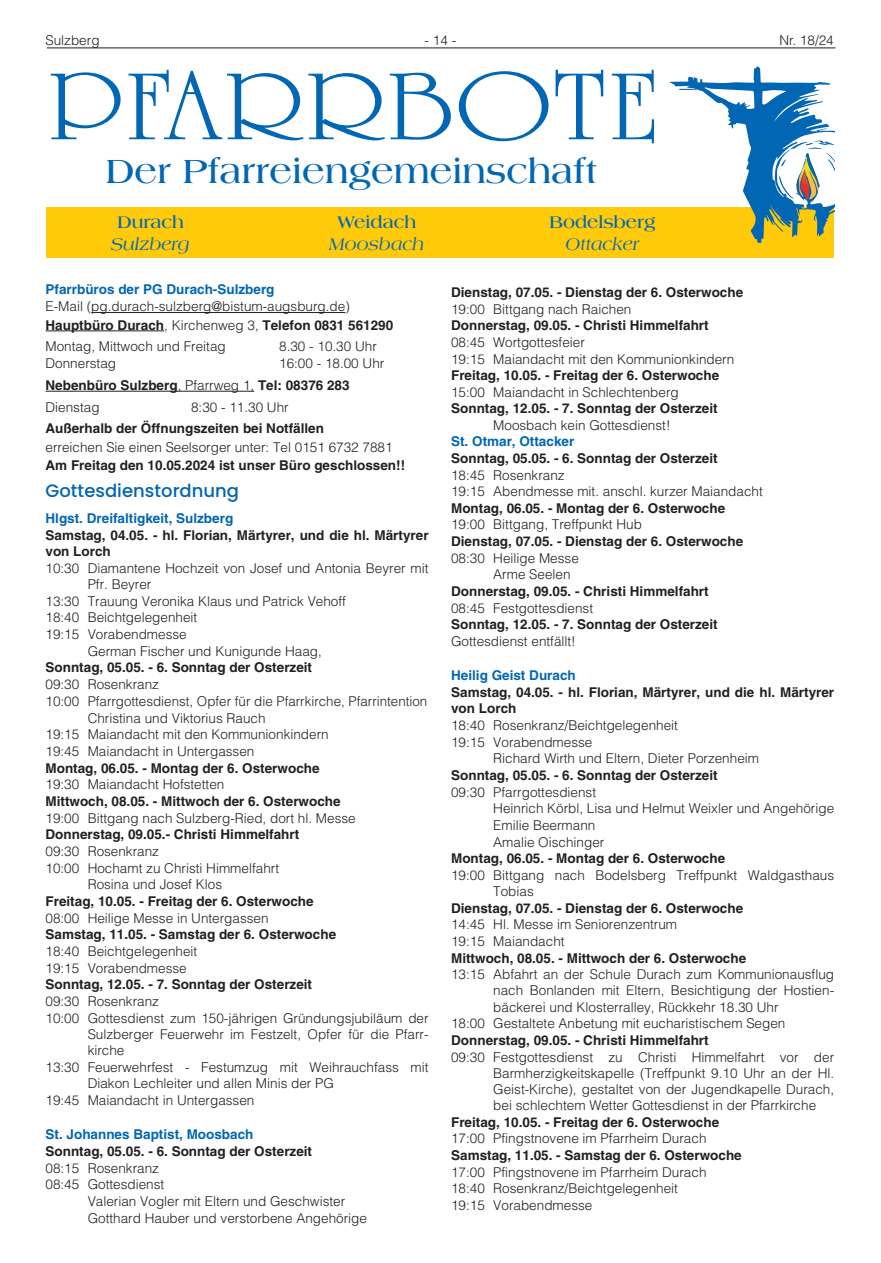
<style>
.page{position:relative;width:881px;height:1263px;background:#fff}
.page>*{position:absolute;margin:0;border:0;box-sizing:border-box;transform-origin:0 0}
.t1{font:98.25px "University Roman Plain";color:#0166b3;scale:1.2 1}
.t2{font:700 36px "Americana LT";color:#0166b3}
.t3{font:italic 18px "Americana LT";color:#0166b3}
.t4{font:700 18px "Americana LT";color:#0166b3}
.t5{font:500 18px "Poppins";color:#0166b3}
.t6{font:300 13.5px/16.8px "Helvetica LT";color:#231f20}
.t7{font:700 13.5px/16.2px "Helvetica LT";color:#231f20}
.t8{font:700 13.5px "Helvetica LT";color:#0166b3}
.s1{font-weight:700}
</style>
<div class="page">
<hr style="left:47px;top:48px;width:788px;height:1px;background:#231f20">
<div style="left:47px;top:207px;width:786px;height:50px;background:#feca0a"></div>
<svg style="left:669px;top:66px;width:165px;height:177px"></svg>
<hr style="left:91px;top:312px;width:254px;height:1px;background:#231f20">
<hr style="left:45px;top:330px;width:119px;height:1px;background:#231f20">
<hr style="left:45px;top:391px;width:209px;height:1px;background:#231f20">
<p class="t6" style="left:45px;top:31px;width:56px">Sulzberg</p>
<p class="t6" style="left:424px;top:31px;width:33px">- 14 -</p>
<p class="t6" style="left:779px;top:31px;width:56px">Nr. 18/24</p>
<h1 class="t1" style="left:47px;top:54px;width:512px">PFARRBOTE</h1>
<h2 class="t2" style="left:106px;top:150px;width:493px">Der Pfarreiengemeinschaft</h2>
<h3 class="t4" style="left:549px;top:212px;width:108px">Bodelsberg</h3>
<h3 class="t3" style="left:565px;top:234px;width:75px">Ottacker</h3>
<h3 class="t4" style="left:117px;top:212px;width:68px">Durach</h3>
<h3 class="t3" style="left:111px;top:234px;width:80px">Sulzberg</h3>
<h3 class="t4" style="left:337px;top:212px;width:80px">Weidach</h3>
<h3 class="t3" style="left:329px;top:234px;width:96px">Moosbach</h3>
<p class="t8" style="left:45px;top:281px;width:230px">Pfarrbüros der PG Durach-Sulzberg</p>
<p class="t6" style="left:45px;top:297px;width:349px;line-height:18.3px">E-Mail (pg.durach-sulzberg@bistum-augsburg.de)<br><span class="s1">Hauptbüro Durach</span>, Kirchenweg 3, <span class="s1">Telefon 0831 561290</span></p>
<p class="t6" style="left:45px;top:338px;width:182px">Montag, Mittwoch und Freitag</p>
<p class="t6" style="left:279px;top:338px;width:99px">8.30 - 10.30 Uhr</p>
<p class="t6" style="left:45px;top:355px;width:72px">Donnerstag</p>
<p class="t6" style="left:45px;top:352px;width:340px;line-height:21.8px;text-indent:233px">16:00 - 18.00 Uhr<br><span class="s1">Nebenbüro Sulzberg</span>, Pfarrweg 1, <span class="s1">Tel: 08376 283<br></span>Dienstag</p>
<p class="t6" style="left:191px;top:398px;width:99px">8:30 - 11.30 Uhr</p>
<p class="t7" style="left:45px;top:420px;width:280px">Außerhalb der Öffnungszeiten bei Notfällen</p>
<p class="t6" style="left:45px;top:438px;width:348px">erreichen Sie einen Seelsorger unter: Tel 0151 6732 7881</p>
<p class="t7" style="left:45px;top:457px;width:361px">Am Freitag den 10.05.2024 ist unser Büro geschlossen!!</p>
<h3 class="t5" style="left:45px;top:481px;width:195px">Gottesdienstordnung</h3>
<p class="t8" style="left:45px;top:510px;width:189px">Hlgst. Dreifaltigkeit, Sulzberg</p>
<p class="t7" style="left:45px;top:527px;width:384px">Samstag, 04.05. - hl. Florian, Märtyrer, und die hl. Märtyrer von Lorch</p>
<p class="t6" style="left:45px;top:559px;width:384px">10:30 Diamantene Hochzeit von Josef und Antonia Beyrer mit</p>
<p class="t6" style="left:88px;top:575px;width:65px">Pfr. Beyrer</p>
<p class="t6" style="left:45px;top:592px;width:302px">13:30 Trauung Veronika Klaus und Patrick Vehoff</p>
<p class="t6" style="left:45px;top:609px;width:153px">18:40 Beichtgelegenheit</p>
<p class="t6" style="left:45px;top:626px;width:143px">19:15 Vorabendmesse</p>
<p class="t6" style="left:88px;top:642px;width:236px">German Fischer und Kunigunde Haag,</p>
<p class="t7" style="left:45px;top:659px;width:268px">Sonntag, 05.05. - 6. Sonntag der Osterzeit</p>
<p class="t6" style="left:45px;top:676px;width:115px">09:30 Rosenkranz</p>
<p class="t6" style="left:45px;top:692px;width:383px">10:00 Pfarrgottesdienst, Opfer für die Pfarrkirche, Pfarrintention</p>
<p class="t6" style="left:88px;top:709px;width:179px">Christina und Viktorius Rauch</p>
<p class="t6" style="left:45px;top:726px;width:284px">19:15 Maiandacht mit den Kommunionkindern</p>
<p class="t6" style="left:45px;top:743px;width:210px">19:45 Maiandacht in Untergassen</p>
<p class="t7" style="left:45px;top:759px;width:275px">Montag, 06.05. - Montag der 6. Osterwoche</p>
<p class="t6" style="left:45px;top:776px;width:180px">19:30 Maiandacht Hofstetten</p>
<p class="t7" style="left:45px;top:793px;width:296px">Mittwoch, 08.05. - Mittwoch der 6. Osterwoche</p>
<p class="t6" style="left:45px;top:809px;width:311px">19:00 Bittgang nach Sulzberg-Ried, dort hl. Messe</p>
<p class="t7" style="left:45px;top:826px;width:255px">Donnerstag, 09.05.- Christi Himmelfahrt</p>
<p class="t6" style="left:45px;top:843px;width:115px">09:30 Rosenkranz</p>
<p class="t6" style="left:45px;top:859px;width:235px">10:00 Hochamt zu Christi Himmelfahrt</p>
<p class="t6" style="left:88px;top:876px;width:136px">Rosina und Josef Klos</p>
<p class="t7" style="left:45px;top:893px;width:269px">Freitag, 10.05. - Freitag der 6. Osterwoche</p>
<p class="t6" style="left:45px;top:909px;width:224px">08:00 Heilige Messe in Untergassen</p>
<p class="t7" style="left:45px;top:926px;width:292px">Samstag, 11.05. - Samstag der 6. Osterwoche</p>
<p class="t6" style="left:45px;top:942px;width:153px">18:40 Beichtgelegenheit<br>19:15 Vorabendmesse</p>
<p class="t7" style="left:45px;top:976px;width:268px">Sonntag, 12.05. - 7. Sonntag der Osterzeit</p>
<p class="t6" style="left:45px;top:992px;width:115px">09:30 Rosenkranz</p>
<p class="t6" style="left:45px;top:1009px;width:384px">10:00 Gottesdienst zum 150-jährigen Gründungsjubiläum der</p>
<p class="t6" style="left:88px;top:1025px;width:342px">Sulzberger Feuerwehr im Festzelt, Opfer für die Pfarr-</p>
<p class="t6" style="left:88px;top:1041px;width:38px">kirche</p>
<p class="t6" style="left:45px;top:1058px;width:384px">13:30 Feuerwehrfest - Festumzug mit Weihrauchfass mit</p>
<p class="t6" style="left:88px;top:1074px;width:248px">Diakon Lechleiter und allen Minis der PG</p>
<p class="t6" style="left:45px;top:1091px;width:210px">19:45 Maiandacht in Untergassen</p>
<p class="t8" style="left:45px;top:1126px;width:209px">St. Johannes Baptist, Moosbach</p>
<p class="t7" style="left:45px;top:1143px;width:268px">Sonntag, 05.05. - 6. Sonntag der Osterzeit</p>
<p class="t6" style="left:45px;top:1159px;width:115px">08:15 Rosenkranz</p>
<p class="t6" style="left:45px;top:1176px;width:120px">08:45 Gottesdienst</p>
<p class="t6" style="left:88px;top:1193px;width:259px">Valerian Vogler mit Eltern und Geschwister</p>
<p class="t6" style="left:88px;top:1209px;width:281px">Gotthard Hauber und verstorbene Angehörige</p>
<p class="t7" style="left:451px;top:284px;width:293px">Dienstag, 07.05. - Dienstag der 6. Osterwoche</p>
<p class="t6" style="left:451px;top:300px;width:182px">19:00 Bittgang nach Raichen</p>
<p class="t7" style="left:451px;top:317px;width:259px">Donnerstag, 09.05. - Christi Himmelfahrt</p>
<p class="t6" style="left:451px;top:333px;width:284px">08:45 Wortgottesfeier<br>19:15 Maiandacht mit den Kommunionkindern</p>
<p class="t7" style="left:451px;top:367px;width:269px">Freitag, 10.05. - Freitag der 6. Osterwoche</p>
<p class="t6" style="left:451px;top:383px;width:229px">15:00 Maiandacht in Schlechtenberg</p>
<p class="t7" style="left:451px;top:400px;width:268px">Sonntag, 12.05. - 7. Sonntag der Osterzeit</p>
<p class="t6" style="left:493px;top:417px;width:179px">Moosbach kein Gottesdienst!</p>
<p class="t8" style="left:451px;top:433px;width:125px">St. Otmar, Ottacker</p>
<p class="t7" style="left:451px;top:450px;width:268px">Sonntag, 05.05. - 6. Sonntag der Osterzeit</p>
<p class="t6" style="left:451px;top:466px;width:313px">18:45 Rosenkranz<br>19:15 Abendmesse mit. anschl. kurzer Maiandacht</p>
<p class="t7" style="left:451px;top:500px;width:275px">Montag, 06.05. - Montag der 6. Osterwoche</p>
<p class="t6" style="left:451px;top:516px;width:192px">19:00 Bittgang, Treffpunkt Hub</p>
<p class="t7" style="left:451px;top:533px;width:293px">Dienstag, 07.05. - Dienstag der 6. Osterwoche</p>
<p class="t6" style="left:493px;top:549px;width:87px;text-indent:-42px">08:30 Heilige Messe<br>Arme Seelen</p>
<p class="t7" style="left:451px;top:583px;width:259px">Donnerstag, 09.05. - Christi Himmelfahrt</p>
<p class="t6" style="left:451px;top:599px;width:143px">08:45 Festgottesdienst</p>
<p class="t7" style="left:451px;top:616px;width:268px">Sonntag, 12.05. - 7. Sonntag der Osterzeit</p>
<p class="t6" style="left:451px;top:632px;width:126px">Gottesdienst entfällt!</p>
<p class="t8" style="left:451px;top:667px;width:126px">Heilig Geist Durach</p>
<p class="t7" style="left:451px;top:684px;width:384px">Samstag, 04.05. - hl. Florian, Märtyrer, und die hl. Märtyrer von Lorch</p>
<p class="t6" style="left:451px;top:716px;width:228px">18:40 Rosenkranz/Beichtgelegenheit<br>19:15 Vorabendmesse</p>
<p class="t6" style="left:493px;top:750px;width:267px">Richard Wirth und Eltern, Dieter Porzenheim</p>
<p class="t7" style="left:451px;top:767px;width:268px">Sonntag, 05.05. - 6. Sonntag der Osterzeit</p>
<p class="t6" style="left:493px;top:783px;width:342px;text-indent:-42px">09:30 Pfarrgottesdienst<br>Heinrich Körbl, Lisa und Helmut Weixler und Angehörige<br>Emilie Beermann<br>Amalie Oischinger</p>
<p class="t7" style="left:451px;top:850px;width:275px">Montag, 06.05. - Montag der 6. Osterwoche</p>
<p class="t6" style="left:493px;top:867px;width:342px;line-height:16.2px;text-indent:-42px">19:00 Bittgang nach Bodelsberg Treffpunkt Waldgasthaus<br>Tobias</p>
<p class="t7" style="left:451px;top:899px;width:293px">Dienstag, 07.05. - Dienstag der 6. Osterwoche</p>
<p class="t6" style="left:451px;top:916px;width:227px">14:45 Hl. Messe im Seniorenzentrum<br>19:15 Maiandacht</p>
<p class="t7" style="left:451px;top:949px;width:296px">Mittwoch, 08.05. - Mittwoch der 6. Osterwoche</p>
<p class="t6" style="left:451px;top:966px;width:384px">13:15 Abfahrt an der Schule Durach zum Kommunionausflug</p>
<p class="t6" style="left:493px;top:982px;width:342px">nach Bonlanden mit Eltern, Besichtigung der Hostien-</p>
<p class="t6" style="left:493px;top:998px;width:287px">bäckerei und Klosterralley, Rückkehr 18.30 Uhr</p>
<p class="t6" style="left:451px;top:1015px;width:335px">18:00 Gestaltete Anbetung mit eucharistischem Segen</p>
<p class="t7" style="left:451px;top:1032px;width:259px">Donnerstag, 09.05. - Christi Himmelfahrt</p>
<p class="t6" style="left:493px;top:1048px;width:342px;line-height:16.2px;text-align:justify;text-indent:-42px">09:30 Festgottesdienst zu Christi Himmelfahrt vor der Barmherzigkeitskapelle (Treffpunkt 9.10 Uhr an der Hl.<br>Geist-Kirche), gestaltet von der Jugendkapelle Durach, bei schlechtem Wetter Gottesdienst in der Pfarrkirche</p>
<p class="t7" style="left:451px;top:1113px;width:269px">Freitag, 10.05. - Freitag der 6. Osterwoche</p>
<p class="t6" style="left:451px;top:1130px;width:257px">17:00 Pfingstnovene im Pfarrheim Durach</p>
<p class="t7" style="left:451px;top:1147px;width:292px">Samstag, 11.05. - Samstag der 6. Osterwoche</p>
<p class="t6" style="left:451px;top:1163px;width:257px">17:00 Pfingstnovene im Pfarrheim Durach<br>18:40 Rosenkranz/Beichtgelegenheit<br>19:15 Vorabendmesse</p>
</div>
